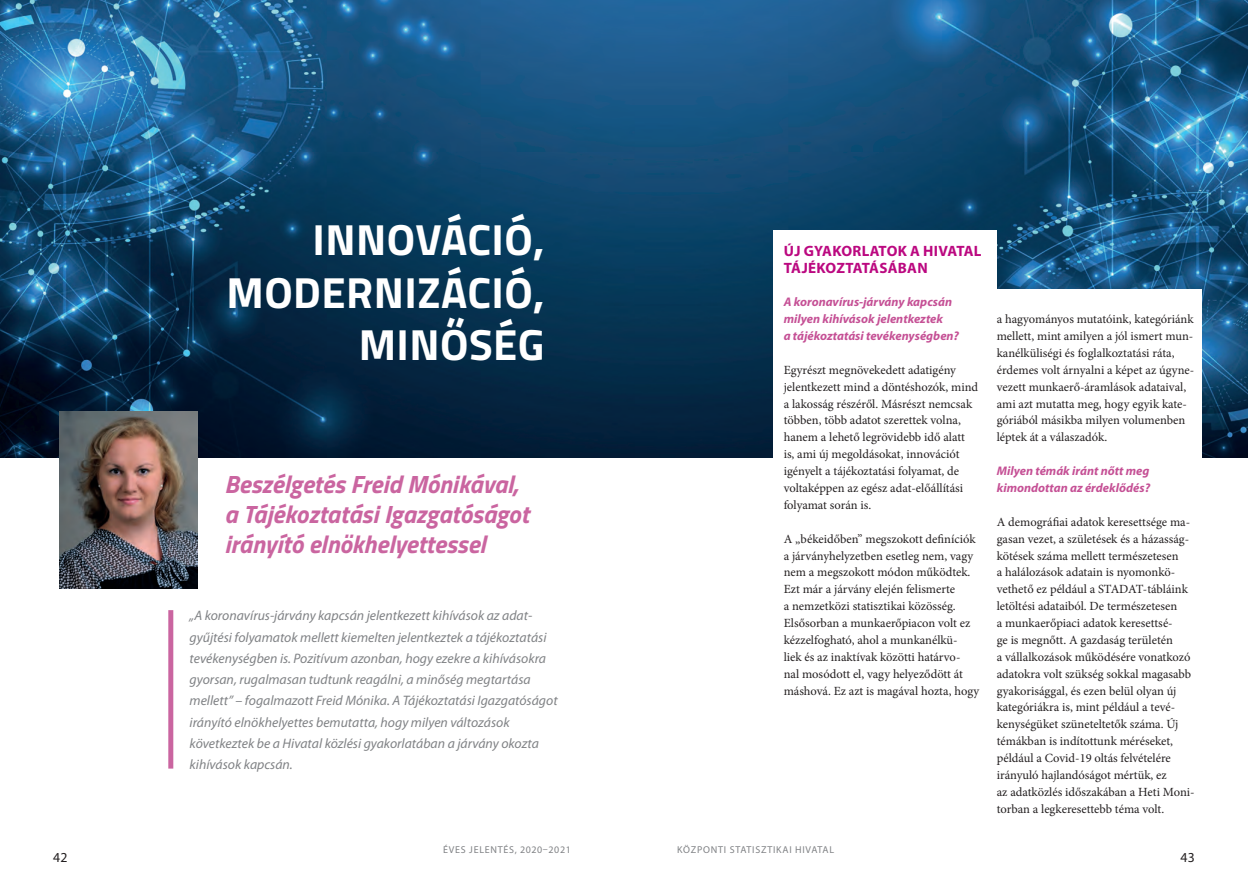
<style>
.page{position:relative;width:1248px;height:886px;background:#fff}
.page>*{position:absolute;margin:0;border:0;box-sizing:border-box;transform-origin:0 0}
.t1{font:700 43.62px/52.4px "Titillium";letter-spacing:.01em;color:#fff;text-align:right}
.t2{font:italic 700 25px/30px "Titillium";color:#ca65a0}
.t3{font:700 15px/16.9px "Myriad Pro";letter-spacing:.02em;color:#bb0880}
.t4{font:italic 13.75px/21.2px "Myriad Pro";color:#808285}
.t5{font:13.75px "Myriad Pro";color:#231f20}
.t6{font:12.5px/16.9px "Minion Pro";color:#231f20}
.t7{font:italic 700 12.5px/16.9px "Myriad Pro";color:#c55095}
.t8{font:10px "Myriad Pro";letter-spacing:.075em;color:#808285}
</style>
<div class="page">
<img style="left:0;top:0;width:1247px;height:457px">
<div style="left:168px;top:610px;width:5px;height:158px;background:#ca65a0"></div>
<div style="left:772px;top:230px;width:224px;height:523px;background:#fff"></div>
<div style="left:981px;top:289px;width:220px;height:540px;background:#fff"></div>
<img style="left:59px;top:411px;width:139px;height:177px">
<h1 class="t1" style="left:226px;top:212px;width:319px">INNOVÁCIÓ,<br>MODERNIZÁCIÓ,<br>MINŐSÉG</h1>
<h2 class="t2" style="left:224px;top:468px;width:306px">Beszélgetés Freid Mónikával, a Tájékoztatási Igazgatóságot irányító elnökhelyettessel</h2>
<p class="t4" style="left:190px;top:605px;width:369px">„A koronavírus-járvány kapcsán jelentkezett kihívások az adat&shy;gyűjtési folyamatok mellett kiemelten jelentkeztek a tájékoztatási tevékenységben is. Pozitívum azonban, hogy ezekre a kihívásokra gyorsan, rugalmasan tudtunk reagálni, a minőség megtartása mellett” – fogalmazott Freid Mónika. A Tájékoztatási Igazgatóságot irányító elnökhelyettes bemutatta, hogy milyen változások következtek be a Hivatal közlési gyakorlatában a járvány okozta kihívások kapcsán.</p>
<p class="t3" style="left:783px;top:242px;width:199px">ÚJ GYAKORLATOK A HIVATAL<br>TÁJÉKOZTATÁSÁBAN</p>
<p class="t7" style="left:783px;top:293px;width:177px">A koronavírus-járvány kapcsán milyen kihívások jelentkeztek<br>a tájékoztatási tevékenységben?</p>
<p class="t6" style="left:783px;top:361px;width:196px">Egyrészt megnövekedett adatigény jelentkezett mind a döntéshozók, mind a lakosság részéről. Másrészt nemcsak többen, több adatot szerettek volna, hanem a lehető legrövidebb idő alatt is, ami új megoldásokat, innovációt igényelt a tájékoztatási folyamat, de voltaképpen az egész adat-előállítási folyamat során is.</p>
<p class="t6" style="left:783px;top:530px;width:197px">A „békeidőben” megszokott definíciók a járványhelyzetben esetleg nem, vagy nem a megszokott módon működtek.<br>Ezt már a járvány elején felismerte<br>a nemzetközi statisztikai közösség.<br>Elsősorban a munkaerőpiacon volt ez kézzelfogható, ahol a munkanélkü-<br>liek és az inaktívak közötti határvo-<br>nal mosódott el, vagy helyeződött át máshová. Ez azt is magával hozta, hogy</p>
<p class="t6" style="left:996px;top:311px;width:199px">a hagyományos mutatóink, kategóriánk mellett, mint amilyen a jól ismert mun&shy;kanélküliségi és foglalkoztatási ráta, érdemes volt árnyalni a képet az úgyne&shy;vezett munkaerő-áramlások adataival, ami azt mutatta meg, hogy egyik kate&shy;góriából másikba milyen volumenben léptek át a válaszadók.</p>
<p class="t7" style="left:996px;top:462px;width:155px">Milyen témák iránt nőtt meg kimondottan az érdeklődés?</p>
<p class="t6" style="left:996px;top:513px;width:199px">A demográfiai adatok keresettsége ma&shy;gasan vezet, a születések és a házasság&shy;kötések száma mellett természetesen<br>a halálozások adatain is nyomonkö&shy;vethető ez például a STADAT-tábláink letöltési adataiból. De természetesen<br>a munkaerőpiaci adatok keresettsé-<br>ge is megnőtt. A gazdaság területén<br>a vállalkozások működésére vonatkozó adatokra volt szükség sokkal magasabb gyakorisággal, és ezen belül olyan új kategóriákra is, mint például a tevé&shy;kenységüket szüneteltetők száma. Új témákban is indítottunk méréseket, például a Covid-19 oltás felvételére irányuló hajlandóságot mértük, ez<br>az adatközlés időszakában a Heti Moni&shy;torban a legkeresettebb téma volt.</p>
<p class="t8" style="left:443px;top:844px;width:129px">ÉVES JELENTÉS, 2020–2021</p>
<p class="t8" style="left:677px;top:844px;width:158px">KÖZPONTI STATISZTIKAI HIVATAL</p>
<p class="t5" style="left:53px;top:849px;width:16px">42</p>
<p class="t5" style="left:1180px;top:849px;width:16px">43</p>
</div>
